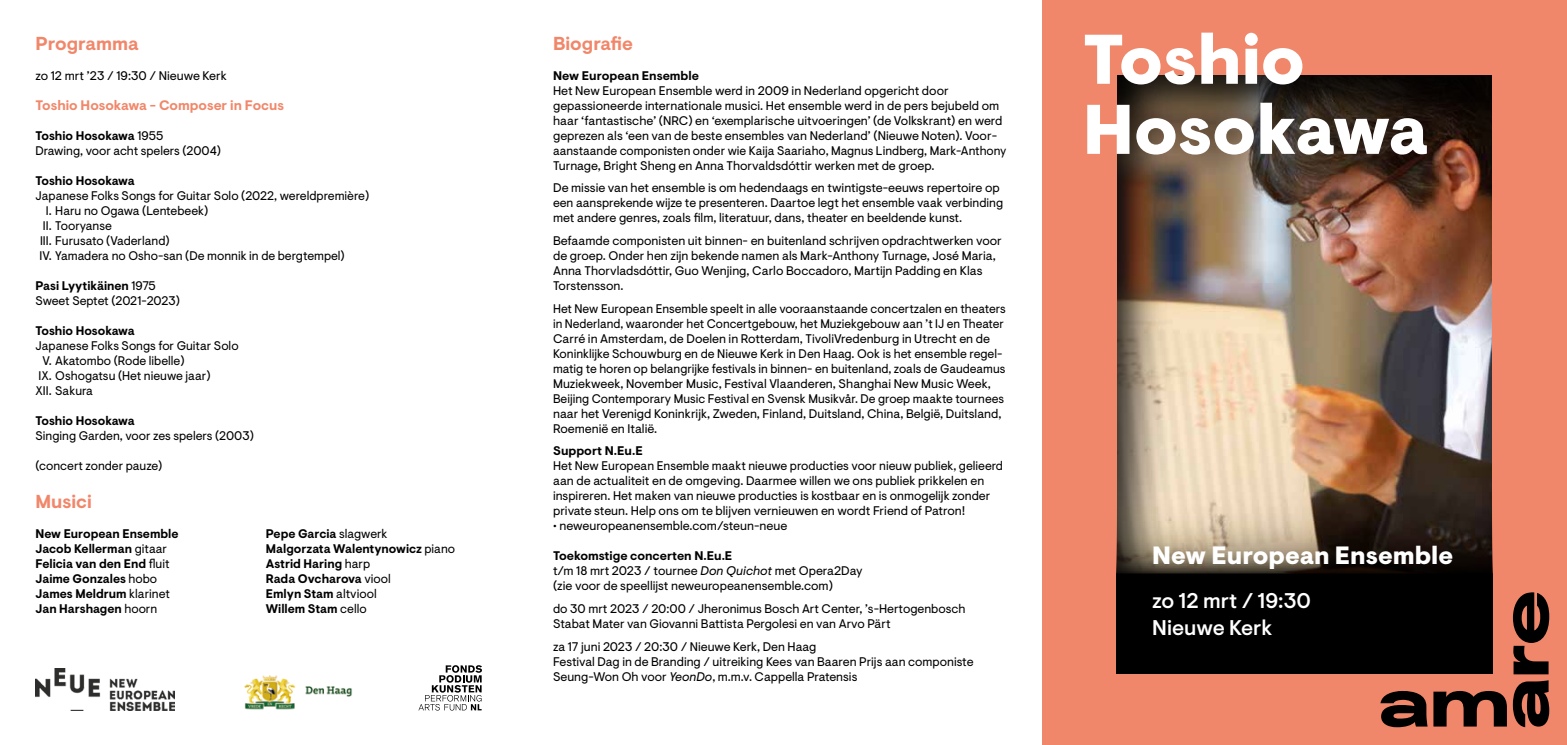
<style>
.page{position:relative;width:1567px;height:745px;background:#fff}
.page>*{position:absolute;margin:0;border:0;box-sizing:border-box;transform-origin:0 0}
.t1{font:900 70px/70px "Visuelt";color:#fff}
.t2{font:900 25px "Visuelt";color:#fff}
.t3{font:500 21.25px/27.5px "Visuelt";color:#fff}
.t4{font:700 18.75px "Visuelt";color:#f1876a}
.t5{font:700 13.75px "Visuelt";color:#f1876a}
.t6{font:12.5px/15px "Visuelt";color:#000}
.t7{font:700 12.5px/15px "Visuelt";color:#000}
.s1{font-weight:700}
.s2{font-weight:400}
.s3{font-style:italic}
</style>
<div class="page">
<div style="left:1114px;top:73px;width:379px;height:602px;background:#000;opacity:.85"></div>
<div style="left:1042px;top:0;width:524px;height:74px;background:#f1876a"></div>
<div style="left:1042px;top:672px;width:524px;height:72px;background:#f1876a"></div>
<div style="left:1042px;top:0;width:74px;height:744px;background:#f1876a"></div>
<div style="left:1492px;top:0;width:74px;height:744px;background:#f1876a"></div>
<svg style="left:1433px;top:691px;width:73px;height:35px"></svg>
<svg style="left:1380px;top:691px;width:47px;height:35px"></svg>
<svg style="left:1512px;top:592px;width:36px;height:134px"></svg>
<svg style="left:1116px;top:460px;width:376px;height:212px;background:#443a30"></svg>
<img style="left:244px;top:675px;width:108px;height:35px">
<svg style="left:418px;top:665px;width:64px;height:45px"></svg>
<img style="left:36px;top:668px;width:139px;height:42px">
<h3 class="t4" style="left:36px;top:32px;width:105px">Programma</h3>
<p class="t6" style="left:35px;top:68px;width:193px">zo 12 mrt ’23 / 19:30 / Nieuwe Kerk</p>
<p class="t5" style="left:35px;top:97px;width:250px">Toshio Hosokawa - Composer in Focus</p>
<p class="t6" style="left:35px;top:128px;width:187px"><span class="s1">Toshio Hosokawa</span> 1955<br>Drawing, voor acht spelers (2004)</p>
<p class="t7" style="left:35px;top:173px;width:101px">Toshio Hosokawa</p>
<p class="t6" style="left:35px;top:188px;width:335px">Japanese Folks Songs for Guitar Solo (2022, wereldpremière)</p>
<p class="t6" style="left:46px;top:203px;width:164px">I. Haru no Ogawa (Lentebeek)</p>
<p class="t6" style="left:43px;top:218px;width:70px">II. Tooryanse</p>
<p class="t6" style="left:40px;top:233px;width:131px">III. Furusato (Vaderland)</p>
<p class="t6" style="left:40px;top:248px;width:307px">IV. Yamadera no Osho-san (De monnik in de bergtempel)</p>
<p class="t6" style="left:35px;top:278px;width:146px"><span class="s1">Pasi Lyytikäinen</span> 1975<br>Sweet Septet (2021-2023)</p>
<p class="t7" style="left:35px;top:323px;width:101px">Toshio Hosokawa</p>
<p class="t6" style="left:35px;top:338px;width:205px">Japanese Folks Songs for Guitar Solo</p>
<p class="t6" style="left:42px;top:353px;width:144px">V. Akatombo (Rode libelle)</p>
<p class="t6" style="left:38px;top:368px;width:173px">IX. Oshogatsu (Het nieuwe jaar)</p>
<p class="t6" style="left:36px;top:383px;width:59px">XII. Sakura</p>
<p class="t7" style="left:35px;top:413px;width:101px">Toshio Hosokawa</p>
<p class="t6" style="left:35px;top:428px;width:220px">Singing Garden, voor zes spelers (2003)</p>
<p class="t6" style="left:35px;top:458px;width:128px">(concert zonder pauze)</p>
<h3 class="t4" style="left:35px;top:490px;width:58px">Musici</h3>
<p class="t7" style="left:35px;top:526px;width:144px">New European Ensemble<br>Jacob Kellerman <span class="s2">gitaar<br></span>Felicia van den End <span class="s2">fluit<br></span>Jaime Gonzales <span class="s2">hobo<br></span>James Meldrum <span class="s2">klarinet<br></span>Jan Harshagen <span class="s2">hoorn</span></p>
<p class="t7" style="left:266px;top:526px;width:191px">Pepe Garcia <span class="s2">slagwerk<br></span>Malgorzata Walentynowicz <span class="s2">piano<br></span>Astrid Haring <span class="s2">harp<br></span>Rada Ovcharova <span class="s2">viool<br></span>Emlyn Stam <span class="s2">altviool<br></span>Willem Stam <span class="s2">cello</span></p>
<h3 class="t4" style="left:553px;top:32px;width:81px">Biografie</h3>
<p class="t7" style="left:553px;top:68px;width:147px">New European Ensemble</p>
<p class="t6" style="left:553px;top:83px;width:455px">Het New European Ensemble werd in 2009 in Nederland opgericht door gepassioneerde internationale musici. Het ensemble werd in de pers bejubeld om haar ‘fantastische’ (NRC) en ‘exemplarische uitvoeringen’ (de Volkskrant) en werd geprezen als ‘een van de beste ensembles van Nederland’ (Nieuwe Noten). Voor&shy;aanstaande componisten onder wie Kaija Saariaho, Magnus Lindberg, Mark-Anthony Turnage, Bright Sheng en Anna Thorvaldsdóttir werken met de groep.</p>
<p class="t6" style="left:553px;top:181px;width:451px">De missie van het ensemble is om hedendaags en twintigste-eeuws repertoire op een aansprekende wijze te presenteren. Daartoe legt het ensemble vaak verbinding met andere genres, zoals film, literatuur, dans, theater en beeldende kunst.</p>
<p class="t6" style="left:553px;top:233px;width:450px">Befaamde componisten uit binnen- en buitenland schrijven opdrachtwerken voor de groep. Onder hen zijn bekende namen als Mark-Anthony Turnage, José Maria, Anna Thorvladsdóttir, Guo Wenjing, Carlo Boccadoro, Martijn Padding en Klas Torstensson.</p>
<p class="t6" style="left:553px;top:301px;width:454px">Het New European Ensemble speelt in alle vooraanstaande concertzalen en theaters in Nederland, waaronder het Concertgebouw, het Muziekgebouw aan ’t IJ en Theater Carré in Amsterdam, de Doelen in Rotterdam, TivoliVredenburg in Utrecht en de Koninklijke Schouwburg en de Nieuwe Kerk in Den Haag. Ook is het ensemble regel&shy;matig te horen op belangrijke festivals in binnen- en buitenland, zoals de Gaudeamus Muziekweek, November Music, Festival Vlaanderen, Shanghai New Music Week, Beijing Contemporary Music Festival en Svensk Musikvår. De groep maakte tournees naar het Verenigd Koninkrijk, Zweden, Finland, Duitsland, China, België, Duitsland, Roemenië en Italië.</p>
<p class="t7" style="left:553px;top:443px;width:91px">Support N.Eu.E</p>
<p class="t6" style="left:553px;top:458px;width:451px">Het New European Ensemble maakt nieuwe producties voor nieuw publiek, gelieerd aan de actualiteit en de omgeving. Daarmee willen we ons publiek prikkelen en inspireren. Het maken van nieuwe producties is kostbaar en is onmogelijk zonder private steun. Help ons om te blijven vernieuwen en wordt Friend of Patron!</p>
<p class="t6" style="left:553px;top:518px;width:236px">• neweuropeanensemble.com/steun-neue</p>
<p class="t6" style="left:553px;top:548px;width:311px"><span class="s1">Toekomstige concerten N.Eu.E<br></span>t/m 18 mrt 2023 / tournee <span class="s3">Don Quichot</span> met Opera2Day (zie voor de speellijst neweuropeanensemble.com)</p>
<p class="t6" style="left:553px;top:601px;width:414px">do 30 mrt 2023 / 20:00 / Jheronimus Bosch Art Center, ’s-Hertogenbosch<br>Stabat Mater van Giovanni Battista Pergolesi en van Arvo Pärt</p>
<p class="t6" style="left:553px;top:638px;width:422px">za 17 juni 2023 / 20:30 / Nieuwe Kerk, Den Haag<br>Festival Dag in de Branding / uitreiking Kees van Baaren Prijs aan componiste<br>Seung-Won Oh voor <span class="s3">YeonDo</span>, m.m.v. Cappella Pratensis</p>
<h1 class="t1" style="left:1082px;top:28px;width:347px">Toshio<br>Hosokawa</h1>
<h2 class="t2" style="left:1152px;top:540px;width:302px">New European Ensemble</h2>
<h3 class="t3" style="left:1152px;top:587px;width:160px">zo 12 mrt / 19:30<br>Nieuwe Kerk</h3>
</div>
